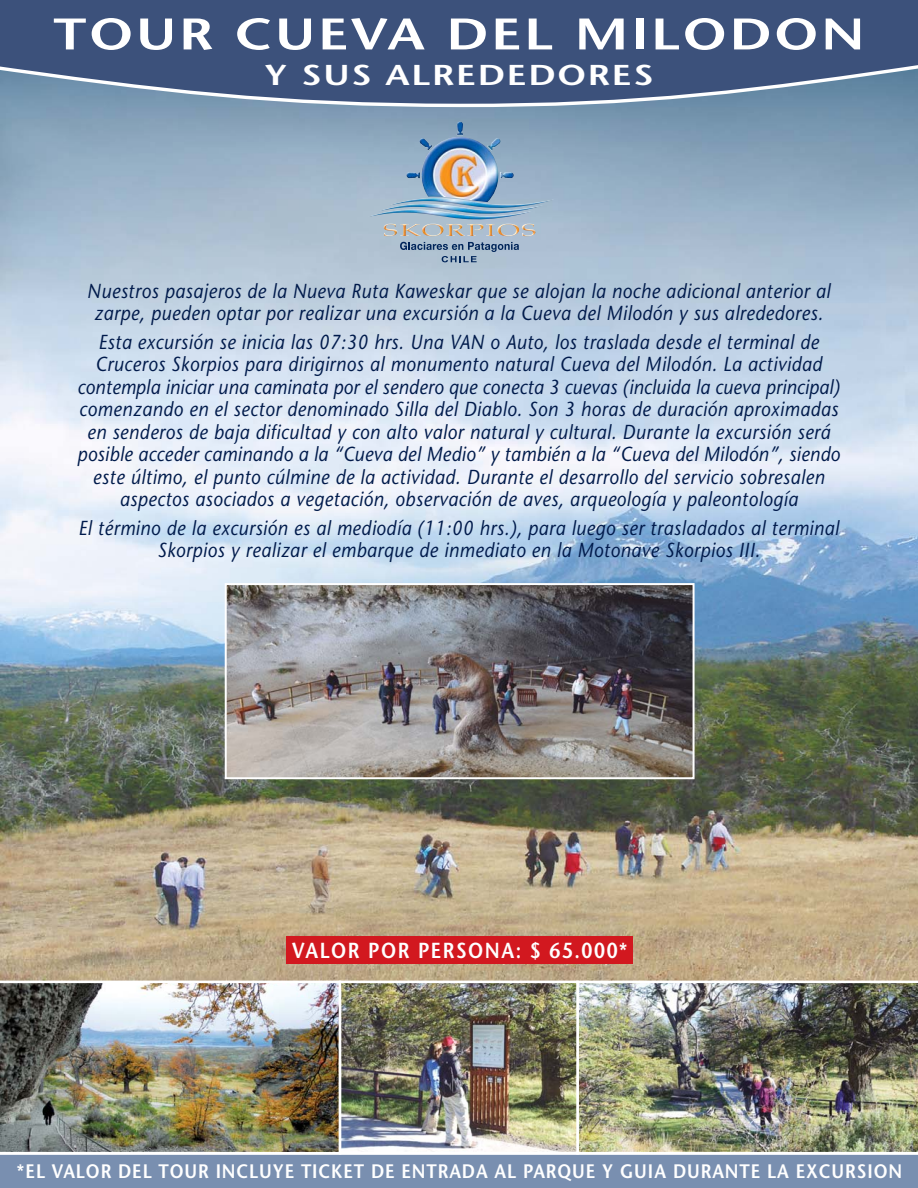
<style>
.page{position:relative;width:918px;height:1188px;background:#fff}
.page>*{position:absolute;margin:0;border:0;box-sizing:border-box;transform-origin:0 0}
.t1{font:600 44.1px "Stone Sans";letter-spacing:.05em;color:#fff;scale:1.26 1}
.t2{font:600 28.65px "Stone Sans";letter-spacing:.05em;color:#fff;scale:1.26 1}
.t3{font:600 21.75px "Stone Sans";letter-spacing:.08em;color:#fff;scale:.88 1}
.t4{font:italic 20.25px/22.5px "Stone Sans";letter-spacing:.03em;color:#001a4b;text-align:center;scale:.9 1}
.t5{font:600 19.5px "Stone Sans";letter-spacing:.05em;color:#fff;scale:.9 1}
</style>
<div class="page">
<img style="left:0;top:109px;width:918px;height:872px">
<svg style="left:0;top:0;width:918px;height:109px;background:#495f85"></svg>
<div style="left:0;top:1154px;width:918px;height:33px;background:#798fb0"></div>
<img style="left:343px;top:985px;width:232px;height:165px">
<img style="left:579px;top:983px;width:339px;height:169px">
<img style="left:0;top:983px;width:339px;height:169px">
<div style="left:339px;top:981px;width:240px;height:173px;border:3px solid #fff"></div>
<img style="left:228px;top:586px;width:464px;height:190px">
<div style="left:225px;top:583px;width:470px;height:196px;border:2px solid #fff"></div>
<img style="left:368px;top:198px;width:187px;height:38px">
<svg style="left:400px;top:242px;width:119px;height:20px;background:#8ca2b9"></svg>
<div style="left:286px;top:937px;width:346px;height:27px;background:#d2181f"></div>
<h1 class="t1" style="left:53px;top:17px;width:646px">TOUR CUEVA DEL MILODON</h1>
<h2 class="t2" style="left:265px;top:64px;width:310px">Y SUS ALREDEDORES</h2>
<p class="t4" style="left:87px;top:282px;width:827px">Nuestros pasajeros de la Nueva Ruta Kaweskar que se alojan la noche adicional anterior al zarpe, pueden optar por realizar una excursión a la Cueva del Milodón y sus alrededores.</p>
<p class="t4" style="left:78px;top:333px;width:849px">Esta excursión se inicia las 07:30 hrs. Una VAN o Auto, los traslada desde el terminal de Cruceros Skorpios para dirigirnos al monumento natural Cueva del Milodón. La actividad contempla iniciar una caminata por el sendero que conecta 3 cuevas (incluida la cueva principal) comenzando en el sector denominado Silla del Diablo. Son 3 horas de duración aproximadas en senderos de baja dificultad y con alto valor natural y cultural. Durante la excursión será posible acceder caminando a la “Cueva del Medio” y también a la “Cueva del Milodón”, siendo este último, el punto cúlmine de la actividad. Durante el desarrollo del servicio sobresalen aspectos asociados a vegetación, observación de aves, arqueología y paleontología</p>
<p class="t4" style="left:79px;top:519px;width:847px">El término de la excursión es al mediodía (11:00 hrs.), para luego ser trasladados al terminal<br>Skorpios y realizar el embarque de inmediato en la Motonave Skorpios III.</p>
<p class="t3" style="left:292px;top:942px;width:382px">VALOR POR PERSONA: $ 65.000*</p>
<p class="t5" style="left:17px;top:1163px;width:985px">*EL VALOR DEL TOUR INCLUYE TICKET DE ENTRADA AL PARQUE Y GUIA DURANTE LA EXCURSION</p>
</div>
